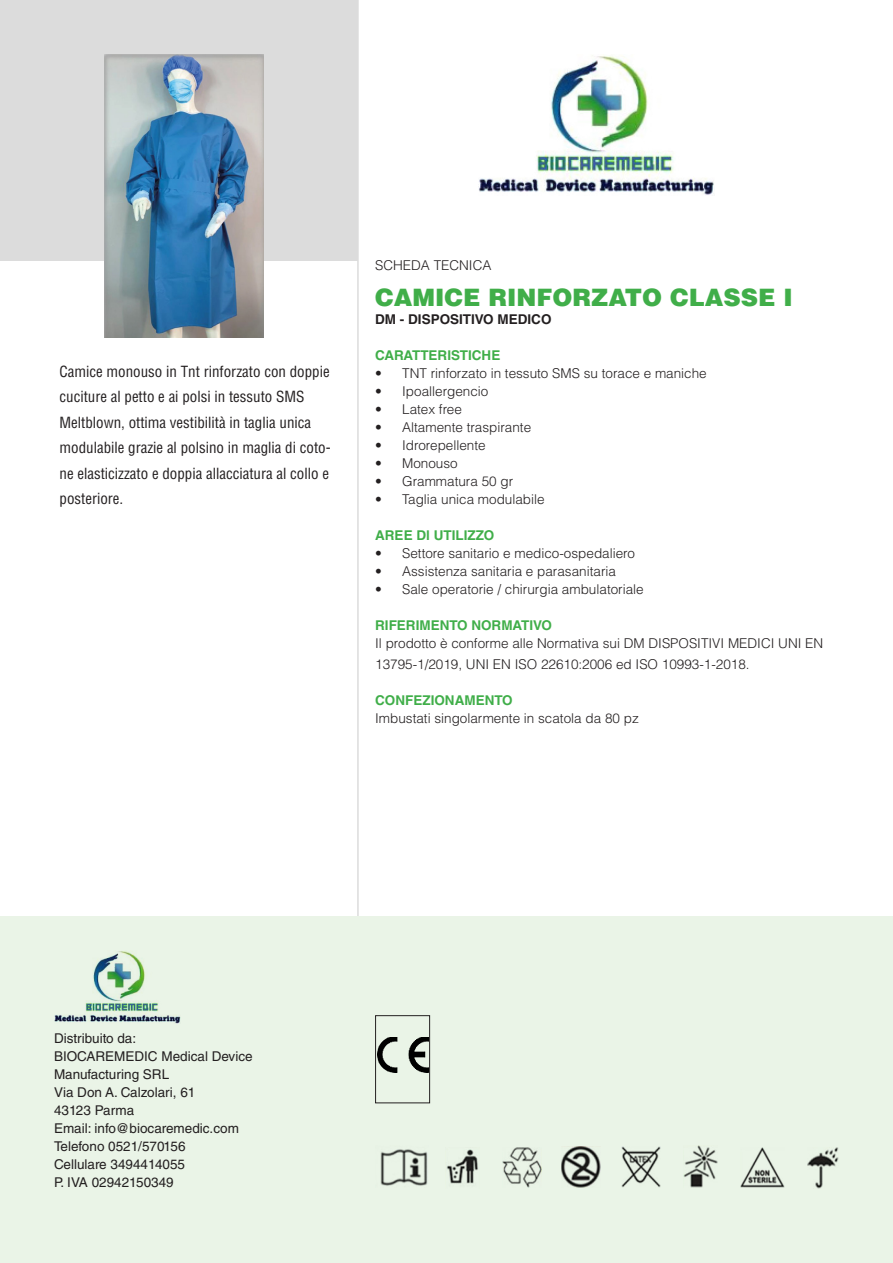
<style>
.page{position:relative;width:893px;height:1263px;background:#fff}
.page>*{position:absolute;margin:0;border:0;box-sizing:border-box;transform-origin:0 0}
.titolo{font:900 24px "Helvetica LT Std";color:#40ae49}
.info-grassetto{font:condensed 15px/25.5px "Helvetica LT Std";color:#231f20}
.evidenziato{font:300 13.5px/21.6px "Helvetica LT Std";color:#231f20}
.dati{font:13.5px/18px "Helvetica LT Std";color:#231f20}
.titoletto{font:700 13.5px "Helvetica LT Std";color:#40ae49}
.t1{font:700 13.5px "Helvetica LT Std";color:#231f20}
</style>
<div class="page">
<svg style="left:0;top:0;width:359px;height:916px"></svg>
<div style="left:0;top:916px;width:893px;height:347px;background:#eaf4e7"></div>
<img style="left:479px;top:55px;width:235px;height:140px">
<img style="left:54px;top:951px;width:126px;height:73px">
<img style="left:105px;top:54px;width:159px;height:283px">
<img style="left:377px;top:1037px;width:51px;height:35px">
<div style="left:375px;top:1015px;width:55px;height:88px;border:1px solid #231f20"></div>
<img style="left:446px;top:1149px;width:33px;height:35px">
<img style="left:380px;top:1149px;width:48px;height:37px">
<img style="left:621px;top:1146px;width:39px;height:41px">
<img style="left:562px;top:1146px;width:39px;height:41px">
<img style="left:741px;top:1148px;width:43px;height:39px">
<img style="left:807px;top:1148px;width:32px;height:40px">
<img style="left:502px;top:1148px;width:39px;height:39px">
<img style="left:684px;top:1145px;width:33px;height:42px">
<p class="info-grassetto" style="left:60px;top:359px;width:273px">Camice monouso in Tnt rinforzato con doppie cuciture al petto e ai polsi in tessuto SMS Meltblown, ottima vestibilità in taglia unica modulabile grazie al polsino in maglia di coto&shy;ne elasticizzato e doppia allacciatura al collo e posteriore.</p>
<p class="evidenziato" style="left:375px;top:254px;width:118px">SCHEDA TECNICA</p>
<p class="titolo" style="left:375px;top:281px;width:419px">CAMICE RINFORZATO CLASSE I</p>
<p class="t1" style="left:375px;top:311px;width:178px">DM - DISPOSITIVO MEDICO</p>
<p class="titoletto" style="left:375px;top:347px;width:127px">CARATTERISTICHE</p>
<p class="evidenziato" style="left:375px;top:362px;width:333px">• TNT rinforzato in tessuto SMS su torace e maniche</p>
<p class="evidenziato" style="left:375px;top:380px;width:115px">• Ipoallergencio</p>
<p class="evidenziato" style="left:375px;top:398px;width:88px">• Latex free</p>
<p class="evidenziato" style="left:375px;top:416px;width:158px">• Altamente traspirante</p>
<p class="evidenziato" style="left:375px;top:434px;width:112px">• Idrorepellente</p>
<p class="evidenziato" style="left:375px;top:452px;width:84px">• Monouso</p>
<p class="evidenziato" style="left:375px;top:470px;width:140px">• Grammatura 50 gr</p>
<p class="evidenziato" style="left:375px;top:488px;width:171px">• Taglia unica modulabile</p>
<p class="titoletto" style="left:375px;top:527px;width:121px">AREE Dl UTILIZZO</p>
<p class="evidenziato" style="left:375px;top:542px;width:261px">• Settore sanitario e medico-ospedaliero</p>
<p class="evidenziato" style="left:375px;top:560px;width:242px">• Assistenza sanitaria e parasanitaria</p>
<p class="evidenziato" style="left:375px;top:578px;width:270px">• Sale operatorie / chirurgia ambulatoriale</p>
<p class="titoletto" style="left:375px;top:617px;width:178px">RIFERIMENTO NORMATIVO</p>
<p class="evidenziato" style="left:375px;top:632px;width:450px">Il prodotto è conforme alle Normativa sui DM DISPOSITIVI MEDICI UNI EN<br>13795-1/2019, UNI EN ISO 22610:2006 ed ISO 10993-1-2018.</p>
<p class="titoletto" style="left:375px;top:692px;width:139px">CONFEZIONAMENTO</p>
<p class="evidenziato" style="left:375px;top:708px;width:265px">Imbustati singolarmente in scatola da 80 pz</p>
<p class="dati" style="left:54px;top:1029px;width:84px">Distribuito da:</p>
<p class="dati" style="left:54px;top:1047px;width:200px">BIOCAREMEDIC Medical Device<br>Manufacturing SRL</p>
<p class="dati" style="left:54px;top:1083px;width:143px">Via Don A. Calzolari, 61</p>
<p class="dati" style="left:54px;top:1101px;width:82px">43123 Parma</p>
<p class="dati" style="left:54px;top:1119px;width:186px">Email: info@biocaremedic.com</p>
<p class="dati" style="left:54px;top:1137px;width:133px">Telefono 0521/570156</p>
<p class="dati" style="left:54px;top:1155px;width:133px">Cellulare 3494414055</p>
<p class="dati" style="left:54px;top:1173px;width:121px">P. IVA 02942150349</p>
</div>
